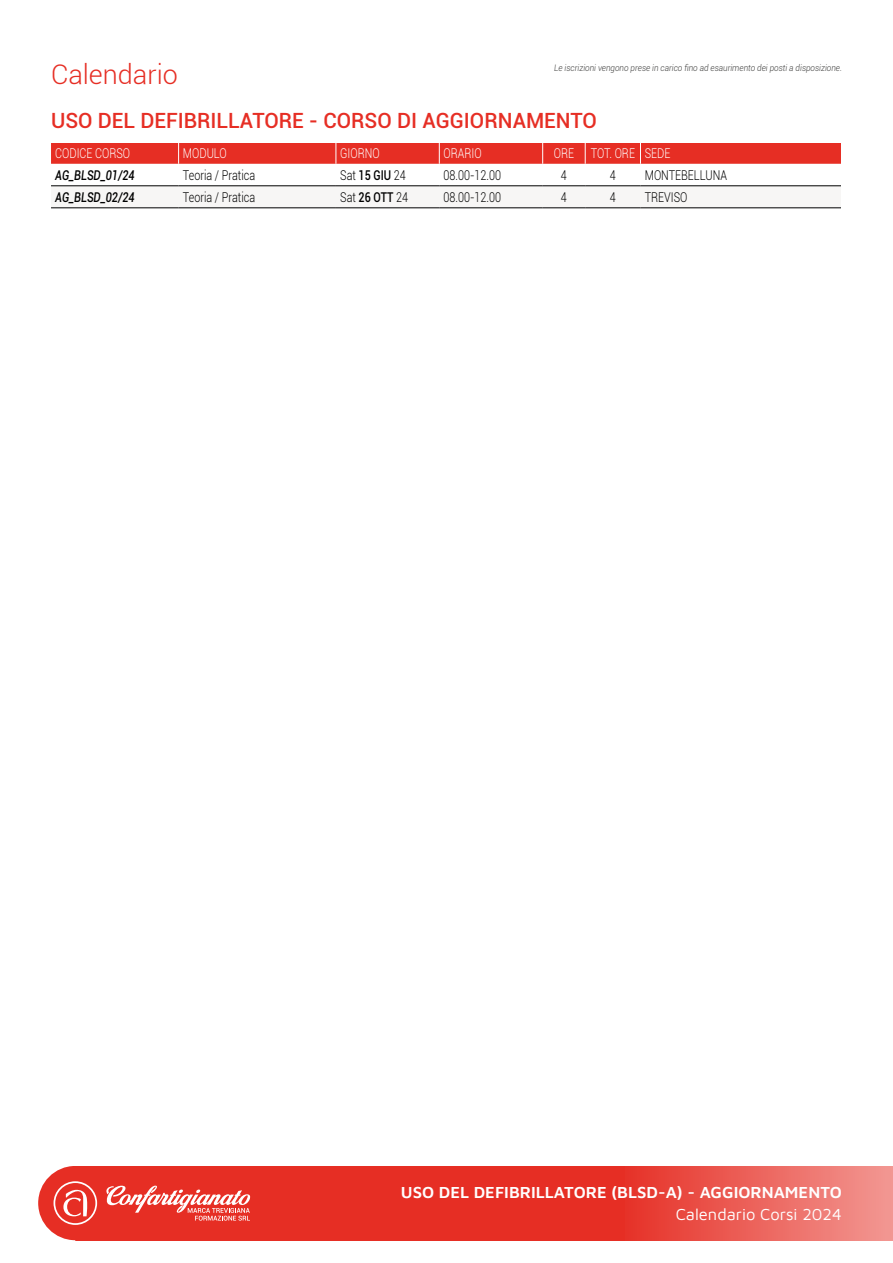
<style>
.page{position:relative;width:893px;height:1263px;background:#fff}
.page>*{position:absolute;margin:0;border:0;box-sizing:border-box;transform-origin:0 0}
.t1{font:300 27px "Roboto";color:#e62e24}
.t2{font:500 21px "Roboto";color:#e62e24}
.t3{font:600 16.5px "Maven Pro";color:#fff}
.t4{font:16.5px "Maven Pro";color:#fff}
.t5{font:300 13.5px "Roboto";color:#000;scale:.8 1}
.t6{font:300 13.5px "Roboto";color:#fff;scale:.8 1}
.t7{font:italic 500 13.5px "Roboto";color:#000;scale:.8 1}
.t8{font:italic 300 9px "Roboto";color:#3c3c3b;scale:.9 1}
.s1{font-weight:500}
</style>
<div class="page">
<svg style="left:51px;top:207px;width:790px;height:1px"></svg>
<div style="left:51px;top:143px;width:790px;height:21px;background:#e62e24"></div>
<hr style="left:51px;top:186px;width:128px;height:1px;background:#000">
<hr style="left:179px;top:186px;width:157px;height:1px;background:#000">
<hr style="left:336px;top:186px;width:103px;height:1px;background:#000">
<hr style="left:439px;top:186px;width:104px;height:1px;background:#000">
<hr style="left:543px;top:186px;width:42px;height:1px;background:#000">
<hr style="left:585px;top:186px;width:55px;height:1px;background:#000">
<hr style="left:640px;top:186px;width:213px;height:1px;background:#000">
<hr style="left:51px;top:208px;width:128px;height:1px;background:#000">
<hr style="left:179px;top:208px;width:157px;height:1px;background:#000">
<hr style="left:336px;top:208px;width:103px;height:1px;background:#000">
<hr style="left:439px;top:208px;width:104px;height:1px;background:#000">
<hr style="left:543px;top:208px;width:42px;height:1px;background:#000">
<hr style="left:585px;top:208px;width:55px;height:1px;background:#000">
<hr style="left:640px;top:208px;width:213px;height:1px;background:#000">
<div style="left:0;top:1166px;width:893px;height:74px;background:#e62e24"></div>
<svg style="left:625px;top:1166px;width:268px;height:75px;background:#ec645d"></svg>
<svg style="left:106px;top:1186px;width:144px;height:34px"></svg>
<svg style="left:0;top:1166px;width:97px;height:75px"></svg>
<h1 class="t1" style="left:51px;top:56px;width:128px">Calendario</h1>
<h2 class="t2" style="left:51px;top:105px;width:547px">USO DEL DEFIBRILLATORE - CORSO DI AGGIORNAMENTO</h2>
<p class="t8" style="left:554px;top:61px;width:321px">Le iscrizioni vengono prese in carico fino ad esaurimento dei posti a disposizione.</p>
<p class="t6" style="left:55px;top:144px;width:95px">CODICE CORSO</p>
<p class="t6" style="left:183px;top:144px;width:56px">MODULO</p>
<p class="t6" style="left:340px;top:144px;width:51px">GIORNO</p>
<p class="t6" style="left:444px;top:144px;width:49px">ORARIO</p>
<p class="t6" style="left:554px;top:144px;width:147px">ORE TOT. ORE SEDE</p>
<p class="t7" style="left:55px;top:166px;width:101px">AG_BLSD_01/24</p>
<p class="t5" style="left:183px;top:166px;width:92px">Teoria / Pratica</p>
<p class="t5" style="left:340px;top:166px;width:84px">Sat <span class="s1">15 GIU</span> 24</p>
<p class="t5" style="left:444px;top:166px;width:73px">08.00-12.00</p>
<p class="t5" style="left:561px;top:166px;width:9px">4</p>
<p class="t5" style="left:610px;top:166px;width:9px">4</p>
<p class="t5" style="left:645px;top:166px;width:104px">MONTEBELLUNA</p>
<p class="t7" style="left:55px;top:188px;width:101px">AG_BLSD_02/24</p>
<p class="t5" style="left:183px;top:188px;width:92px">Teoria / Pratica</p>
<p class="t5" style="left:340px;top:188px;width:87px">Sat <span class="s1">26 OTT</span> 24</p>
<p class="t5" style="left:444px;top:188px;width:73px">08.00-12.00</p>
<p class="t5" style="left:561px;top:188px;width:9px">4</p>
<p class="t5" style="left:610px;top:188px;width:9px">4</p>
<p class="t5" style="left:645px;top:188px;width:55px">TREVISO</p>
<p class="t3" style="left:401px;top:1181px;width:443px">USO DEL DEFIBRILLATORE (BLSD-A) - AGGIORNAMENTO</p>
<p class="t4" style="left:676px;top:1203px;width:168px">Calendario Corsi 2024</p>
</div>
